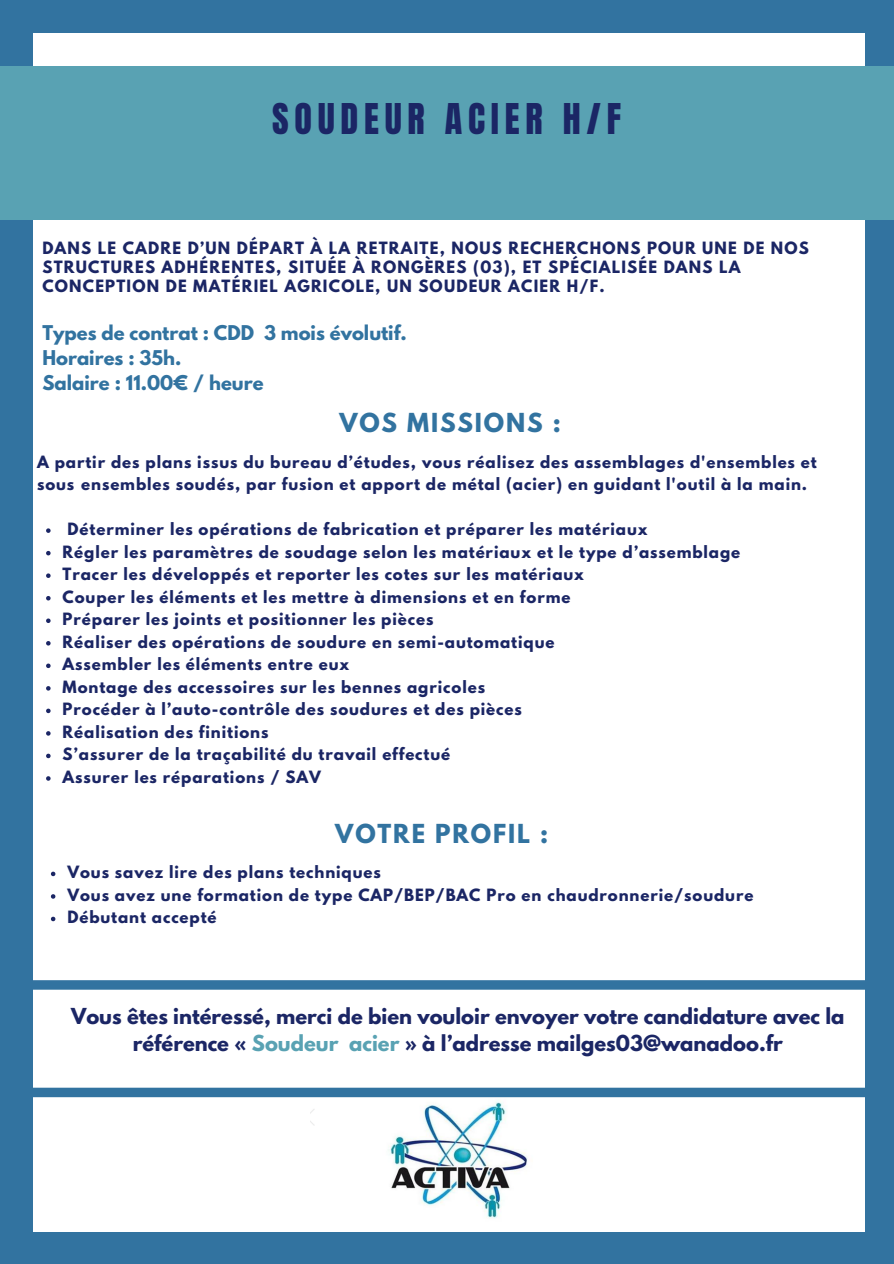
<style>
.page{position:relative;width:894px;height:1264px;background:#fff}
.page>*{position:absolute;margin:0;border:0;box-sizing:border-box;transform-origin:0 0}
.t1{font:36px "Anton";letter-spacing:.16em;color:#1b2665}
.t2{font:700 23.25px "League Spartan";letter-spacing:.08em;color:#3273a0}
.t3{font:700 19.5px/27px "League Spartan";color:#1b2665;text-align:center}
.t4{font:700 18px "League Spartan";color:#3273a0}
.t5{font:700 15px/22.5px "League Spartan";letter-spacing:.06em;color:#1b2665}
.t6{font:700 15px/19.2px "League Spartan";letter-spacing:.08em;color:#1b2665}
.s1{color:#59a2b3}
</style>
<div class="page">
<div style="left:0;top:0;width:893px;height:1263px;background:#3273a0"></div>
<div style="left:34px;top:33px;width:830px;height:1198px;background:#fff"></div>
<div style="left:0;top:66px;width:893px;height:153px;background:#59a2b3"></div>
<svg style="left:33px;top:980px;width:832px;height:9px;background:#3675a2"></svg>
<img style="left:310px;top:1097px;width:274px;height:122px">
<svg style="left:33px;top:1087px;width:832px;height:10px;background:#407ca6"></svg>
<svg style="left:46px;top:528px;width:5px;height:5px"></svg>
<svg style="left:46px;top:551px;width:5px;height:4px"></svg>
<svg style="left:46px;top:573px;width:5px;height:5px"></svg>
<svg style="left:46px;top:596px;width:5px;height:4px"></svg>
<svg style="left:46px;top:618px;width:5px;height:5px"></svg>
<svg style="left:46px;top:641px;width:5px;height:4px"></svg>
<svg style="left:46px;top:663px;width:5px;height:5px"></svg>
<svg style="left:46px;top:686px;width:5px;height:4px"></svg>
<svg style="left:46px;top:708px;width:5px;height:5px"></svg>
<svg style="left:46px;top:731px;width:5px;height:4px"></svg>
<svg style="left:46px;top:753px;width:5px;height:5px"></svg>
<svg style="left:46px;top:776px;width:5px;height:4px"></svg>
<svg style="left:51px;top:871px;width:4px;height:5px"></svg>
<svg style="left:51px;top:894px;width:4px;height:4px"></svg>
<svg style="left:51px;top:916px;width:4px;height:5px"></svg>
<p class="t1" style="left:272px;top:93px;width:350px">SOUDEUR ACIER H/F</p>
<p class="t6" style="left:42px;top:240px;width:768px">DANS LE CADRE D’UN DÉPART À LA RETRAITE, NOUS RECHERCHONS POUR UNE DE NOS<br>STRUCTURES ADHÉRENTES, SITUÉE À RONGÈRES (03), ET SPÉCIALISÉE DANS LA<br>CONCEPTION DE MATÉRIEL AGRICOLE, UN SOUDEUR ACIER H/F.</p>
<p class="t4" style="left:42px;top:324px;width:366px">Types de contrat : CDD 3 mois évolutif.</p>
<p class="t4" style="left:42px;top:349px;width:140px">Horaires : 35h.</p>
<p class="t4" style="left:42px;top:373px;width:223px">Salaire : 11.00€ / heure</p>
<p class="t2" style="left:339px;top:411px;width:223px">VOS MISSIONS :</p>
<p class="t5" style="left:37px;top:452px;width:781px">A partir des plans issus du bureau d’études, vous réalisez des assemblages d'ensembles et sous ensembles soudés, par fusion et apport de métal (acier) en guidant l'outil à la main.</p>
<p class="t5" style="left:68px;top:520px;width:581px">Déterminer les opérations de fabrication et préparer les matériaux</p>
<p class="t5" style="left:63px;top:542px;width:679px">Régler les paramètres de soudage selon les matériaux et le type d’assemblage</p>
<p class="t5" style="left:63px;top:565px;width:523px">Tracer les développés et reporter les cotes sur les matériaux</p>
<p class="t5" style="left:63px;top:587px;width:509px">Couper les éléments et les mettre à dimensions et en forme</p>
<p class="t5" style="left:63px;top:610px;width:372px">Préparer les joints et positionner les pièces</p>
<p class="t5" style="left:63px;top:632px;width:493px">Réaliser des opérations de soudure en semi-automatique</p>
<p class="t5" style="left:63px;top:655px;width:288px">Assembler les éléments entre eux</p>
<p class="t5" style="left:63px;top:677px;width:424px">Montage des accessoires sur les bennes agricoles</p>
<p class="t5" style="left:63px;top:700px;width:460px">Procéder à l’auto-contrôle des soudures et des pièces</p>
<p class="t5" style="left:63px;top:722px;width:207px">Réalisation des finitions</p>
<p class="t5" style="left:63px;top:745px;width:389px">S’assurer de la traçabilité du travail effectué</p>
<p class="t5" style="left:63px;top:767px;width:260px">Assurer les réparations / SAV</p>
<p class="t2" style="left:335px;top:821px;width:214px">VOTRE PROFIL :</p>
<p class="t5" style="left:67px;top:863px;width:315px">Vous savez lire des plans techniques</p>
<p class="t5" style="left:67px;top:885px;width:687px">Vous avez une formation de type CAP/BEP/BAC Pro en chaudronnerie/soudure</p>
<p class="t5" style="left:67px;top:908px;width:151px">Débutant accepté</p>
<p class="t3" style="left:71px;top:1004px;width:774px">Vous êtes intéressé, merci de bien vouloir envoyer votre candidature avec la référence « <span class="s1">Soudeur acier</span> » à l’adresse mailges03@wanadoo.fr</p>
</div>
